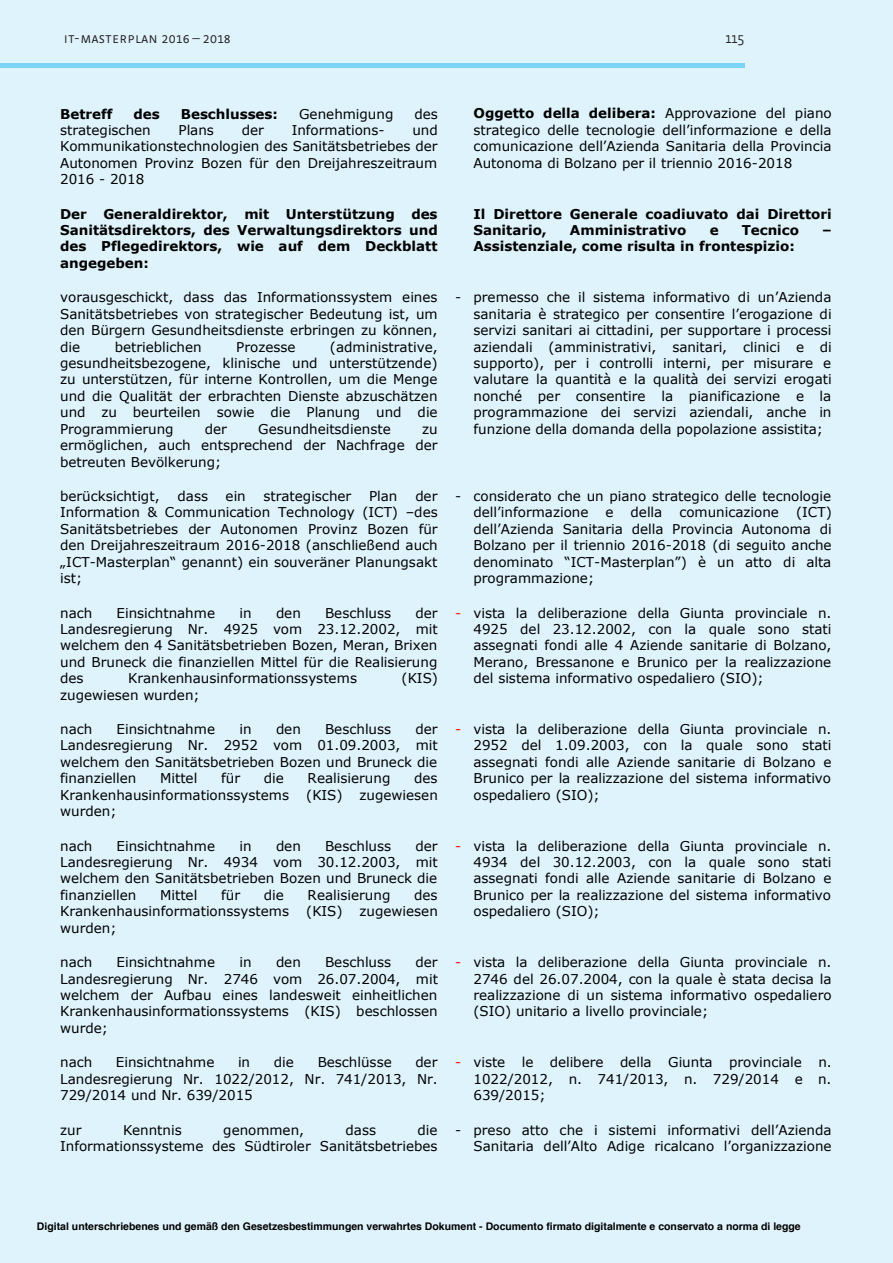
<style>
.page{position:relative;width:893px;height:1263px;background:#def3fc}
.page>*{position:absolute;margin:0;border:0;box-sizing:border-box;transform-origin:0 0}
.t1{font:300 15px "Strada OT";letter-spacing:.03em;color:#231f20}
.t2{font:13.5px/16.4px "Verdana";color:#000;text-align:justify}
.t3{font:700 13.5px/16.5px "Verdana";color:#000;text-align:justify}
.t4{font:700 10.5px "Helvetica";color:#000}
.s1{font-weight:700}
.s2{color:#f00}
</style>
<div class="page">
<hr style="left:0;top:64px;width:744px;height:4px;background:#7cd3f6">
<p class="t1" style="left:64px;top:29px;width:169px">IT-Masterplan 2016 – 2018</p>
<p class="t1" style="left:725px;top:29px;width:20px">115</p>
<p class="t3" style="left:60px;top:106px;width:54px">Betreff</p>
<p class="t3" style="left:133px;top:106px;width:28px">des</p>
<p class="t3" style="left:181px;top:106px;width:99px">Beschlusses:</p>
<p class="t2" style="left:299px;top:106px;width:96px">Genehmigung</p>
<p class="t2" style="left:415px;top:106px;width:25px">des</p>
<p class="t2" style="left:60px;top:122px;width:92px">strategischen</p>
<p class="t2" style="left:179px;top:122px;width:37px">Plans</p>
<p class="t2" style="left:242px;top:122px;width:24px">der</p>
<p class="t2" style="left:292px;top:122px;width:94px">Informations-</p>
<p class="t2" style="left:60px;top:122px;width:379px;text-indent:352px">und Kommunikationstechnologien des Sanitätsbetriebes der Autonomen Provinz Bozen für den Dreijahreszeitraum 2016 - 2018</p>
<p class="t2" style="left:473px;top:106px;width:360px"><span class="s1">Oggetto della delibera:</span> Approvazione del piano strategico delle tecnologie dell’informazione e della comunicazione dell’Azienda Sanitaria della Provincia Autonoma di Bolzano per il triennio 2016-2018</p>
<p class="t3" style="left:60px;top:207px;width:379px">Der Generaldirektor, mit Unterstützung des Sanitätsdirektors, des Verwaltungsdirektors und des Pflegedirektors, wie auf dem Deckblatt angegeben:</p>
<p class="t3" style="left:473px;top:206px;width:360px">Il Direttore Generale coadiuvato dai Direttori<br>Sanitario,</p>
<p class="t3" style="left:570px;top:223px;width:118px">Amministrativo</p>
<p class="t3" style="left:710px;top:223px;width:10px">e</p>
<p class="t3" style="left:742px;top:223px;width:59px">Tecnico</p>
<p class="t3" style="left:822px;top:223px;width:11px">–</p>
<p class="t3" style="left:473px;top:239px;width:323px">Assistenziale, come risulta in frontespizio:</p>
<p class="t2" style="left:60px;top:289px;width:379px">vorausgeschickt, dass das Informationssystem eines Sanitätsbetriebes von strategischer Bedeutung ist, um den Bürgern Gesundheitsdienste erbringen zu können, die</p>
<p class="t2" style="left:60px;top:339px;width:379px;text-indent:270px">(administrative, gesundheitsbezogene, klinische und unterstützende) zu unterstützen, für interne Kontrollen, um die Menge und die Qualität der erbrachten Dienste abzuschätzen und zu beurteilen sowie die Planung und die Programmierung</p>
<p class="t2" style="left:115px;top:339px;width:88px">betrieblichen</p>
<p class="t2" style="left:236px;top:339px;width:61px">Prozesse</p>
<p class="t2" style="left:205px;top:421px;width:24px">der</p>
<p class="t2" style="left:258px;top:421px;width:134px">Gesundheitsdienste</p>
<p class="t2" style="left:60px;top:421px;width:379px;text-indent:362px">zu ermöglichen, auch entsprechend der Nachfrage der betreuten Bevölkerung;</p>
<p class="t2" style="left:473px;top:289px;width:360px;text-indent:-18px">- premesso che il sistema informativo di un’Azienda sanitaria è strategico per consentire l’erogazione di servizi sanitari ai cittadini, per supportare i processi aziendali (amministrativi, sanitari, clinici e di supporto), per i controlli interni, per misurare e valutare la quantità e la qualità dei servizi erogati nonché per consentire la pianificazione e la programmazione dei servizi aziendali, anche in funzione della domanda della popolazione assistita;</p>
<p class="t2" style="left:60px;top:488px;width:379px;text-indent:355px">der Information &amp; Communication Technology (ICT) –des Sanitätsbetriebes der Autonomen Provinz Bozen für den Dreijahreszeitraum 2016-2018 (anschließend auch „ICT-Masterplan“ genannt) ein souveräner Planungsakt ist;</p>
<p class="t2" style="left:473px;top:488px;width:359px;text-indent:-18px">- considerato che un piano strategico delle tecnologie dell’informazione</p>
<p class="t2" style="left:60px;top:488px;width:101px">berücksichtigt,</p>
<p class="t2" style="left:177px;top:488px;width:32px">dass</p>
<p class="t2" style="left:226px;top:488px;width:22px">ein</p>
<p class="t2" style="left:264px;top:488px;width:89px">strategischer</p>
<p class="t2" style="left:369px;top:488px;width:30px">Plan</p>
<p class="t2" style="left:473px;top:504px;width:360px;text-indent:323px">(ICT) dell’Azienda Sanitaria della Provincia Autonoma di Bolzano per il triennio 2016-2018 (di seguito anche denominato “ICT-Masterplan”) è un atto di alta programmazione;</p>
<p class="t2" style="left:605px;top:504px;width:10px">e</p>
<p class="t2" style="left:630px;top:504px;width:33px">della</p>
<p class="t2" style="left:679px;top:504px;width:101px">comunicazione</p>
<p class="t2" style="left:60px;top:605px;width:379px;text-indent:355px">der Landesregierung Nr. 4925 vom 23.12.2002, mit welchem den 4 Sanitätsbetrieben Bozen, Meran, Brixen und Bruneck die finanziellen Mittel für die Realisierung des</p>
<p class="t2" style="left:60px;top:605px;width:34px">nach</p>
<p class="t2" style="left:117px;top:605px;width:100px">Einsichtnahme</p>
<p class="t2" style="left:239px;top:605px;width:14px">in</p>
<p class="t2" style="left:276px;top:605px;width:26px">den</p>
<p class="t2" style="left:325px;top:605px;width:68px">Beschluss</p>
<p class="t2" style="left:128px;top:670px;width:231px">Krankenhausinformationssystems</p>
<p class="t2" style="left:402px;top:670px;width:38px">(KIS)</p>
<p class="t2" style="left:60px;top:687px;width:141px">zugewiesen wurden;</p>
<p class="t2" style="left:60px;top:721px;width:379px;text-indent:355px">der Landesregierung Nr. 2952 vom 01.09.2003, mit welchem den Sanitätsbetrieben Bozen und Bruneck die finanziellen</p>
<p class="t2" style="left:60px;top:721px;width:34px">nach</p>
<p class="t2" style="left:117px;top:721px;width:100px">Einsichtnahme</p>
<p class="t2" style="left:239px;top:721px;width:14px">in</p>
<p class="t2" style="left:276px;top:721px;width:26px">den</p>
<p class="t2" style="left:325px;top:721px;width:68px">Beschluss</p>
<p class="t2" style="left:160px;top:770px;width:39px">Mittel</p>
<p class="t2" style="left:221px;top:770px;width:21px">für</p>
<p class="t2" style="left:264px;top:770px;width:22px">die</p>
<p class="t2" style="left:308px;top:770px;width:84px">Realisierung</p>
<p class="t2" style="left:414px;top:770px;width:25px">des</p>
<p class="t2" style="left:60px;top:787px;width:231px">Krankenhausinformationssystems</p>
<p class="t2" style="left:306px;top:787px;width:38px">(KIS)</p>
<p class="t2" style="left:360px;top:787px;width:80px">zugewiesen</p>
<p class="t2" style="left:60px;top:803px;width:58px">wurden;</p>
<p class="t2" style="left:60px;top:838px;width:379px;text-indent:355px">der Landesregierung Nr. 4934 vom 30.12.2003, mit welchem den Sanitätsbetrieben Bozen und Bruneck die finanziellen</p>
<p class="t2" style="left:60px;top:838px;width:34px">nach</p>
<p class="t2" style="left:117px;top:838px;width:100px">Einsichtnahme</p>
<p class="t2" style="left:239px;top:838px;width:14px">in</p>
<p class="t2" style="left:276px;top:838px;width:26px">den</p>
<p class="t2" style="left:325px;top:838px;width:68px">Beschluss</p>
<p class="t2" style="left:160px;top:887px;width:39px">Mittel</p>
<p class="t2" style="left:221px;top:887px;width:21px">für</p>
<p class="t2" style="left:264px;top:887px;width:22px">die</p>
<p class="t2" style="left:308px;top:887px;width:84px">Realisierung</p>
<p class="t2" style="left:414px;top:887px;width:25px">des</p>
<p class="t2" style="left:60px;top:903px;width:231px">Krankenhausinformationssystems</p>
<p class="t2" style="left:306px;top:903px;width:38px">(KIS)</p>
<p class="t2" style="left:360px;top:903px;width:80px">zugewiesen</p>
<p class="t2" style="left:60px;top:920px;width:58px">wurden;</p>
<p class="t2" style="left:473px;top:604px;width:360px;text-indent:-18px"><span class="s2">-</span> vista la deliberazione della Giunta provinciale n.<br>4925 del 23.12.2002, con la quale sono stati assegnati fondi alle 4 Aziende sanitarie di Bolzano, Merano, Bressanone e Brunico per la realizzazione del sistema informativo ospedaliero (SIO);</p>
<p class="t2" style="left:473px;top:721px;width:359px;text-indent:-18px"><span class="s2">-</span> vista la deliberazione della Giunta provinciale n.<br>2952 del 1.09.2003, con la quale sono stati assegnati fondi alle Aziende sanitarie di Bolzano e Brunico per la realizzazione del sistema informativo ospedaliero (SIO);</p>
<p class="t2" style="left:473px;top:838px;width:360px;text-indent:-18px"><span class="s2">-</span> vista la deliberazione della Giunta provinciale n.<br>4934 del 30.12.2003, con la quale sono stati assegnati fondi alle Aziende sanitarie di Bolzano e Brunico per la realizzazione del sistema informativo ospedaliero (SIO);</p>
<p class="t2" style="left:60px;top:954px;width:379px;text-indent:355px">der Landesregierung Nr. 2746 vom 26.07.2004, mit welchem der Aufbau eines landesweit einheitlichen Krankenhausinformationssystems (KIS) beschlossen wurde;</p>
<p class="t2" style="left:473px;top:954px;width:360px;text-indent:-18px"><span class="s2">-</span> vista la deliberazione della Giunta provinciale n.<br>2746 del 26.07.2004, con la quale è stata decisa la realizzazione di un sistema informativo ospedaliero (SIO) unitario a livello provinciale;</p>
<p class="t2" style="left:60px;top:1054px;width:34px">nach</p>
<p class="t2" style="left:116px;top:1054px;width:100px">Einsichtnahme</p>
<p class="t2" style="left:238px;top:1054px;width:14px">in</p>
<p class="t2" style="left:274px;top:1054px;width:22px">die</p>
<p class="t2" style="left:318px;top:1054px;width:76px">Beschlüsse</p>
<p class="t2" style="left:60px;top:954px;width:34px">nach</p>
<p class="t2" style="left:117px;top:954px;width:100px">Einsichtnahme</p>
<p class="t2" style="left:239px;top:954px;width:14px">in</p>
<p class="t2" style="left:276px;top:954px;width:26px">den</p>
<p class="t2" style="left:325px;top:954px;width:68px">Beschluss</p>
<p class="t2" style="left:60px;top:1054px;width:379px;text-indent:355px">der Landesregierung Nr. 1022/2012, Nr. 741/2013, Nr.<br>729/2014 und Nr. 639/2015</p>
<p class="t2" style="left:473px;top:1054px;width:360px;text-indent:-18px"><span class="s2">-</span> viste le delibere della Giunta provinciale n.<br>1022/2012, n. 741/2013, n. 729/2014 e n.<br>639/2015;</p>
<p class="t2" style="left:60px;top:1121px;width:23px">zur</p>
<p class="t2" style="left:123px;top:1121px;width:60px">Kenntnis</p>
<p class="t2" style="left:223px;top:1121px;width:82px">genommen,</p>
<p class="t2" style="left:346px;top:1121px;width:32px">dass</p>
<p class="t2" style="left:60px;top:1121px;width:379px;text-align:right">die<br>Informationssysteme des Südtiroler Sanitätsbetriebes</p>
<p class="t2" style="left:455px;top:1121px;width:378px;text-align:right">- preso atto che i sistemi informativi dell’Azienda<br>Sanitaria dell’Alto Adige ricalcano l’organizzazione</p>
<p class="t4" style="left:37px;top:1218px;width:765px">Digital unterschriebenes und gemäß den Gesetzesbestimmungen verwahrtes Dokument - Documento firmato digitalmente e conservato a norma di legge</p>
</div>
